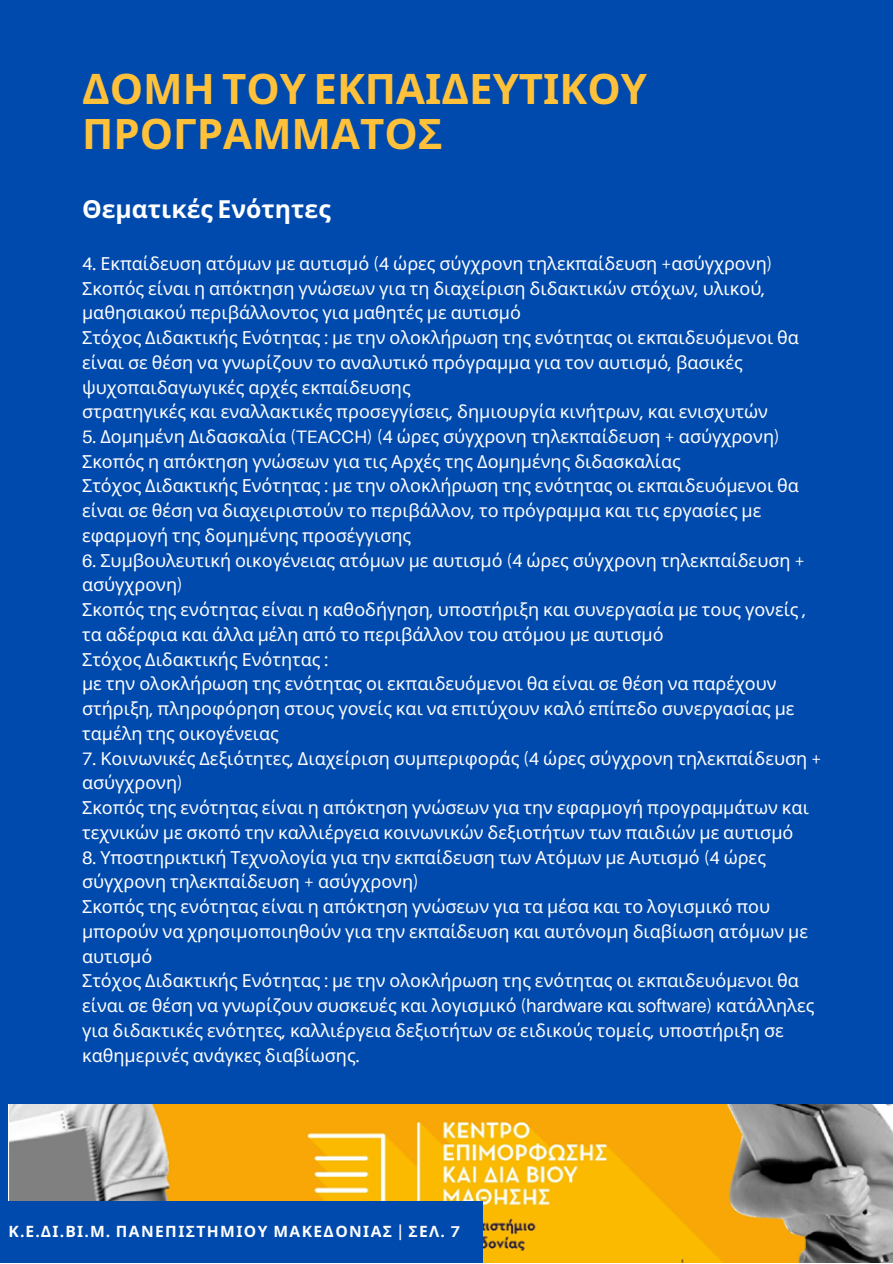
<style>
.page{position:relative;width:893px;height:1264px;background:#fff}
.page>*{position:absolute;margin:0;border:0;box-sizing:border-box;transform-origin:0 0}
.t1{font:700 42px/45px "Noto Sans";color:#ffc13a}
.t2{font:700 24.75px "Noto Sans";color:#fff}
.t3{font:18px/24.8px "Noto Sans";color:#fff}
.t4{font:700 15.6px "Noto Sans";letter-spacing:.09em;color:#fff}
.s1{font-family:"Aileron"}
</style>
<div class="page">
<div style="left:0;top:0;width:892px;height:1262px;background:#004aad"></div>
<img style="left:9px;top:1104px;width:883px;height:158px">
<div style="left:0;top:1201px;width:482px;height:61px;background:#004aad"></div>
<h1 class="t1" style="left:82px;top:65px;width:566px">ΔΟΜΗ ΤΟΥ ΕΚΠΑΙΔΕΥΤΙΚΟΥ<br>ΠΡΟΓΡΑΜΜΑΤΟΣ</h1>
<h2 class="t2" style="left:82px;top:191px;width:250px">Θεματικές Ενότητες</h2>
<p class="t3" style="left:82px;top:250px;width:718px"><span class="s1">4.</span> Εκπαίδευση ατόμων με αυτισμό <span class="s1">(4</span> ώρες σύγχρονη τηλεκπαίδευση <span class="s1">+</span>ασύγχρονη<span class="s1">)<br></span>Σκοπός είναι η απόκτηση γνώσεων για τη διαχείριση διδακτικών στόχων<span class="s1">,</span> υλικού<span class="s1">, </span>μαθησιακού περιβάλλοντος για μαθητές με αυτισμό<br>Στόχος Διδακτικής Ενότητας <span class="s1">:</span> με την ολοκλήρωση της ενότητας οι εκπαιδευόμενοι θα είναι σε θέση να γνωρίζουν το αναλυτικό πρόγραμμα για τον αυτισμό<span class="s1">,</span> βασικές ψυχοπαιδαγωγικές αρχές εκπαίδευσης<br>στρατηγικές και εναλλακτικές προσεγγίσεις<span class="s1">,</span> δημιουργία κινήτρων<span class="s1">,</span> και ενισχυτών</p>
<p class="t3" style="left:82px;top:423px;width:718px"><span class="s1">5.</span> Δομημένη Διδασκαλία <span class="s1">(TEACCH) (4</span> ώρες σύγχρονη τηλεκπαίδευση <span class="s1">+</span> ασύγχρονη<span class="s1">)<br></span>Σκοπός η απόκτηση γνώσεων για τις Αρχές της Δομημένης διδασκαλίας<br>Στόχος Διδακτικής Ενότητας <span class="s1">:</span> με την ολοκλήρωση της ενότητας οι εκπαιδευόμενοι θα είναι σε θέση να διαχειριστούν το περιβάλλον<span class="s1">,</span> το πρόγραμμα και τις εργασίες με εφαρμογή της δομημένης προσέγγισης</p>
<p class="t3" style="left:82px;top:547px;width:725px"><span class="s1">6.</span> Συμβουλευτική οικογένειας ατόμων με αυτισμό <span class="s1">(4</span> ώρες σύγχρονη τηλεκπαίδευση <span class="s1">+ </span>ασύγχρονη<span class="s1">)<br></span>Σκοπός της ενότητας είναι η καθοδήγηση<span class="s1">,</span> υποστήριξη και συνεργασία με τους γονείς <span class="s1">, </span>τα αδέρφια και άλλα μέλη από το περιβάλλον του ατόμου με αυτισμό<br>Στόχος Διδακτικής Ενότητας <span class="s1">:<br></span>με την ολοκλήρωση της ενότητας οι εκπαιδευόμενοι θα είναι σε θέση να παρέχουν στήριξη<span class="s1">,</span> πληροφόρηση στους γονείς και να επιτύχουν καλό επίπεδο συνεργασίας με ταμέλη της οικογένειας</p>
<p class="t3" style="left:82px;top:745px;width:741px"><span class="s1">7.</span> Κοινωνικές Δεξιότητες<span class="s1">,</span> Διαχείριση συμπεριφοράς <span class="s1">(4</span> ώρες σύγχρονη τηλεκπαίδευση <span class="s1">+ </span>ασύγχρονη<span class="s1">)<br></span>Σκοπός της ενότητας είναι η απόκτηση γνώσεων για την εφαρμογή προγραμμάτων και τεχνικών με σκοπό την καλλιέργεια κοινωνικών δεξιοτήτων των παιδιών με αυτισμό</p>
<p class="t3" style="left:82px;top:844px;width:733px"><span class="s1">8.</span> Υποστηρικτική Τεχνολογία για την εκπαίδευση των Ατόμων με Αυτισμό <span class="s1">(4</span> ώρες σύγχρονη τηλεκπαίδευση <span class="s1">+</span> ασύγχρονη<span class="s1">)<br></span>Σκοπός της ενότητας είναι η απόκτηση γνώσεων για τα μέσα και το λογισμικό που μπορούν να χρησιμοποιηθούν για την εκπαίδευση και αυτόνομη διαβίωση ατόμων με αυτισμό<br>Στόχος Διδακτικής Ενότητας <span class="s1">:</span> με την ολοκλήρωση της ενότητας οι εκπαιδευόμενοι θα είναι σε θέση να γνωρίζουν συσκευές και λογισμικό <span class="s1">(hardware</span> και <span class="s1">software)</span> κατάλληλες για διδακτικές ενότητες<span class="s1">,</span> καλλιέργεια δεξιοτήτων σε ειδικούς τομείς<span class="s1">,</span> υποστήριξη σε καθημερινές ανάγκες διαβίωσης<span class="s1">.</span></p>
<p class="t4" style="left:9px;top:1219px;width:453px">Κ<span class="s1">.</span>Ε<span class="s1">.</span>ΔΙ<span class="s1">.</span>ΒΙ<span class="s1">.</span>Μ<span class="s1">.</span> ΠΑΝΕΠΙΣΤΗΜΙΟΥ ΜΑΚΕΔΟΝΙΑΣ <span class="s1">|</span> ΣΕΛ<span class="s1">. 7</span></p>
</div>
